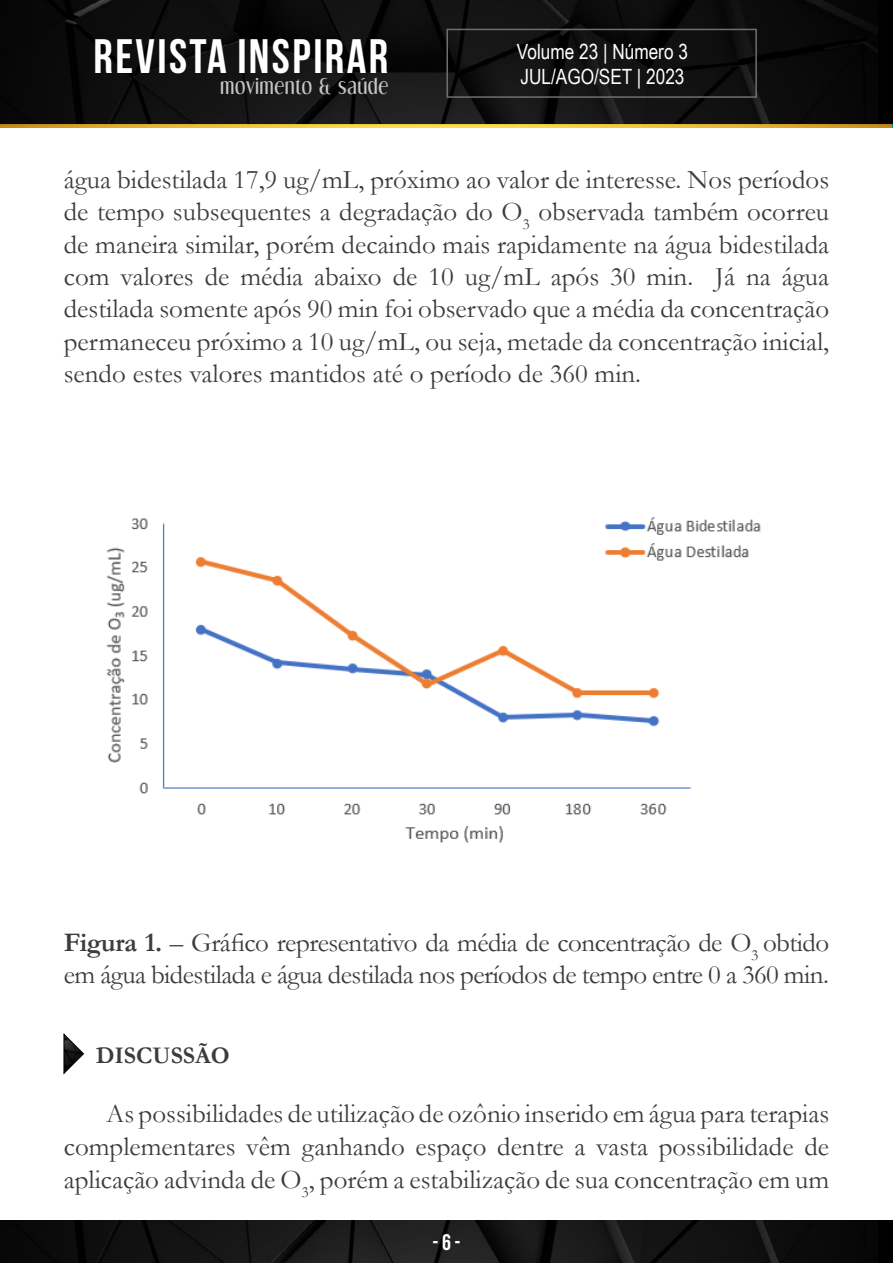
<style>
.page{position:relative;width:893px;height:1263px;background:#fff}
.page>*{position:absolute;margin:0;border:0;box-sizing:border-box;transform-origin:0 0}
.t1{font:700 48.3px "Bebas Neue";letter-spacing:.05em;color:#fff}
.t2{font:27px/32.4px "Garamond";letter-spacing:-.02em;color:#3c3c3b;text-align:justify}
.t3{font:700 24px "Garamond";color:#3c3c3b}
.t4{font:700 22.5px "Bebas Neue";color:#fff}
.t5{font:21px/25.2px "Arial Narrow";color:#fff}
.t6{font:18.9px "Dream Orphans";letter-spacing:.05em;color:#c6c6c6}
.s1{font-weight:700}
</style>
<div class="page">
<img style="left:0;top:124px;width:891px;height:4px">
<img style="left:0;top:0;width:878px;height:124px">
<div style="left:446px;top:29px;width:311px;height:69px;border:2px solid #706f6f"></div>
<img style="left:0;top:1220px;width:878px;height:43px">
<img style="left:106px;top:517px;width:655px;height:326px">
<svg style="left:64px;top:1033px;width:20px;height:41px"></svg>
<h1 class="t1" style="left:94px;top:29px;width:296px">REVISTA INSPIRAR</h1>
<p class="t6" style="left:220px;top:75px;width:169px">movimento &amp; saúde</p>
<p class="t5" style="left:517px;top:38px;width:173px">Volume 23 | Número 3<br>JUL/AGO/SET | 2023</p>
<p class="t2" style="left:64px;top:162px;width:767px">água bidestilada 17,9 ug/mL, próximo ao valor de interesse. Nos períodos de tempo subsequentes a degradação do O<sub>3</sub> observada também ocorreu de maneira similar, porém decaindo mais rapidamente na água bidestilada com valores de média abaixo de 10 ug/mL após 30 min. Já na água destilada somente após 90 min foi observado que a média da concentração permaneceu próximo a 10 ug/mL, ou seja, metade da concentração inicial, sendo estes valores mantidos até o período de 360 min.</p>
<p class="t2" style="left:64px;top:925px;width:767px"><span class="s1">Figura 1.</span> – Gráfico representativo da média de concentração de O<sub>3</sub> obtido em água bidestilada e água destilada nos períodos de tempo entre 0 a 360 min.</p>
<p class="t3" style="left:96px;top:1039px;width:136px">DISCUSSÃO</p>
<p class="t2" style="left:64px;top:1097px;width:767px;line-height:33px;text-indent:43px">As possibilidades de utilização de ozônio inserido em água para terapias complementares vêm ganhando espaço dentre a vasta possibilidade de aplicação advinda de O<sub>3</sub>, porém a estabilização de sua concentração em um</p>
<p class="t4" style="left:432px;top:1230px;width:30px">- 6 -</p>
</div>
